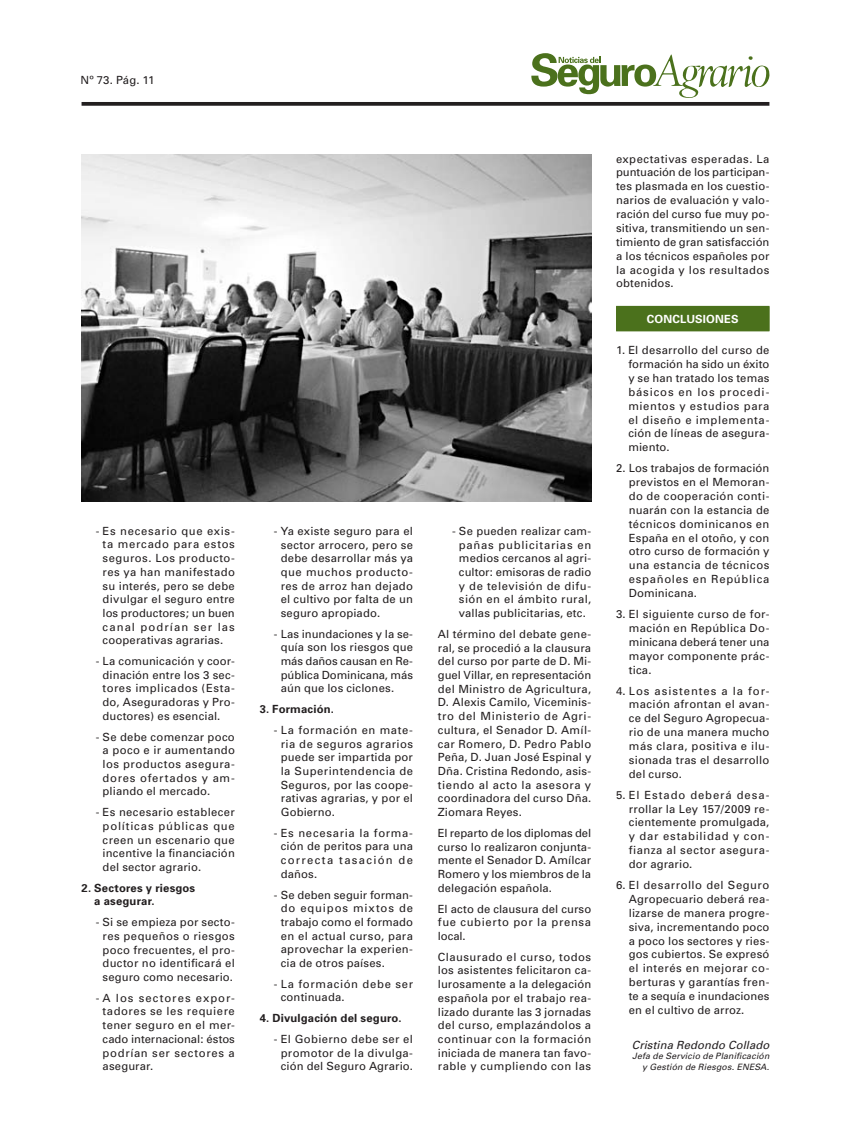
<style>
.page{position:relative;width:851px;height:1134px;background:#fff}
.page>*{position:absolute;margin:0;border:0;box-sizing:border-box;transform-origin:0 0}
.t1{font:11.25px/13.8px "Univers";letter-spacing:.02em;color:#231f20;text-align:justify}
.t2{font:700 11.25px/13.8px "Univers";letter-spacing:.02em;color:#231f20}
.t3{font:11.25px/13.6px "Univers";letter-spacing:.055em;color:#231f20}
.t4{font:italic 11.25px "Univers";letter-spacing:.01em;color:#231f20}
.t5{font:700 11.25px "Univers";letter-spacing:.015em;color:#fff}
.t6{font:italic 8.75px/10.9px "Univers";letter-spacing:.015em;color:#231f20;text-align:right}
</style>
<div class="page">
<svg style="left:81px;top:102px;width:688px;height:4px;background:#312d2e"></svg>
<svg style="left:531px;top:53px;width:238px;height:45px"></svg>
<div style="left:616px;top:306px;width:153px;height:25px;background:#4b711c"></div>
<img style="left:81px;top:154px;width:510px;height:347px">
<p class="t1" style="left:80px;top:73px;width:75px">Nº 73. Pág. 11</p>
<p class="t1" style="left:103px;top:524px;width:134px;text-indent:-7px">- Es necesario que exis&shy;ta mercado para estos seguros. Los producto&shy;res ya han manifestado su interés, pero se debe divulgar el seguro entre los productores; un buen canal podrían ser las cooperativas agrarias.</p>
<p class="t1" style="left:103px;top:654px;width:134px;text-indent:-7px">- La comunicación y coor&shy;dinación entre los 3 sec&shy;tores implicados (Esta&shy;do, Aseguradoras y Pro&shy;ductores) es esencial.</p>
<p class="t1" style="left:103px;top:730px;width:134px;text-indent:-7px">- Se debe comenzar poco a poco e ir aumentando los productos asegura&shy;dores ofertados y am&shy;pliando el mercado.</p>
<p class="t1" style="left:103px;top:805px;width:134px;text-indent:-7px">- Es necesario establecer políticas públicas que creen un escenario que incentive la financiación del sector agrario.</p>
<p class="t2" style="left:94px;top:881px;width:102px;text-indent:-13px">2. Sectores y riesgos a asegurar.</p>
<p class="t1" style="left:103px;top:915px;width:134px;text-indent:-7px">- Si se empieza por secto&shy;res pequeños o riesgos poco frecuentes, el pro&shy;ductor no identificará el seguro como necesario.</p>
<p class="t1" style="left:103px;top:991px;width:134px;text-indent:-7px">- A los sectores expor&shy;tadores se les requiere tener seguro en el mer&shy;cado internacional: éstos podrían ser sectores a asegurar.</p>
<p class="t1" style="left:281px;top:524px;width:134px;text-indent:-7px">- Ya existe seguro para el sector arrocero, pero se debe desarrollar más ya que muchos producto&shy;res de arroz han dejado el cultivo por falta de un seguro apropiado.</p>
<p class="t1" style="left:281px;top:627px;width:134px;text-indent:-7px">- Las inundaciones y la se&shy;quía son los riesgos que más daños causan en Re&shy;pública Dominicana, más aún que los ciclones.</p>
<p class="t2" style="left:260px;top:702px;width:76px">3. Formación.</p>
<p class="t1" style="left:281px;top:723px;width:134px;text-indent:-7px">- La formación en mate&shy;ria de seguros agrarios puede ser impartida por la Superintendencia de Seguros, por las coope&shy;rativas agrarias, y por el Gobierno.</p>
<p class="t1" style="left:281px;top:826px;width:134px;text-indent:-7px">- Es necesaria la forma&shy;ción de peritos para una correcta tasación de daños.</p>
<p class="t1" style="left:281px;top:888px;width:134px;text-indent:-7px">- Se deben seguir forman&shy;do equipos mixtos de trabajo como el formado en el actual curso, para aprovechar la experien&shy;cia de otros países.</p>
<p class="t3" style="left:281px;top:977px;width:134px;text-indent:-7px">- La formación debe ser continuada.</p>
<p class="t2" style="left:260px;top:1011px;width:143px">4. Divulgación del seguro.</p>
<p class="t1" style="left:281px;top:1032px;width:134px;text-indent:-7px">- El Gobierno debe ser el promotor de la divulga&shy;ción del Seguro Agrario.</p>
<p class="t1" style="left:459px;top:524px;width:134px;text-indent:-7px">- Se pueden realizar cam&shy;pañas publicitarias en medios cercanos al agri&shy;cultor: emisoras de radio y de televisión de difu&shy;sión en el ámbito rural, vallas publicitarias, etc.</p>
<p class="t1" style="left:438px;top:627px;width:155px">Al término del debate gene&shy;ral, se procedió a la clausura del curso por parte de D. Mi&shy;guel Villar, en representación del Ministro de Agricultura, D. Alexis Camilo, Viceminis&shy;tro del Ministerio de Agri&shy;cultura, el Senador D. Amíl&shy;car Romero, D. Pedro Pablo Peña, D. Juan José Espinal y Dña. Cristina Redondo, asis&shy;tiendo al acto la asesora y coordinadora del curso Dña.<br>Ziomara Reyes.</p>
<p class="t1" style="left:438px;top:826px;width:155px">El reparto de los diplomas del curso lo realizaron conjunta&shy;mente el Senador D. Amílcar Romero y los miembros de la delegación española.</p>
<p class="t1" style="left:438px;top:902px;width:155px">El acto de clausura del curso fue cubierto por la prensa local.</p>
<p class="t1" style="left:438px;top:950px;width:155px">Clausurado el curso, todos los asistentes felicitaron ca&shy;lurosamente a la delegación española por el trabajo rea&shy;lizado durante las 3 jornadas del curso, emplazándolos a continuar con la formación iniciada de manera tan favo&shy;rable y cumpliendo con las</p>
<p class="t1" style="left:616px;top:152px;width:155px">expectativas esperadas. La puntuación de los participan&shy;tes plasmada en los cuestio&shy;narios de evaluación y valo&shy;ración del curso fue muy po&shy;sitiva, transmitiendo un sen&shy;timiento de gran satisfacción a los técnicos españoles por la acogida y los resultados obtenidos.</p>
<p class="t5" style="left:646px;top:312px;width:93px">CONCLUSIONES</p>
<p class="t1" style="left:628px;top:343px;width:142px;text-indent:-12px">1. El desarrollo del curso de formación ha sido un éxito y se han tratado los temas básicos en los procedi&shy;mientos y estudios para el diseño e implementa&shy;ción de líneas de asegura&shy;miento.</p>
<p class="t1" style="left:628px;top:461px;width:142px;text-indent:-13px">2. Los trabajos de formación previstos en el Memoran&shy;do de cooperación conti&shy;nuarán con la estancia de técnicos dominicanos en España en el otoño, y con otro curso de formación y una estancia de técnicos españoles en República Dominicana.</p>
<p class="t1" style="left:628px;top:607px;width:142px;text-indent:-13px">3. El siguiente curso de for&shy;mación en República Do&shy;minicana deberá tener una mayor componente prác&shy;tica.</p>
<p class="t1" style="left:628px;top:684px;width:142px;text-indent:-13px">4. Los asistentes a la for&shy;mación afrontan el avan&shy;ce del Seguro Agropecua&shy;rio de una manera mucho más clara, positiva e ilu&shy;sionada tras el desarrollo del curso.</p>
<p class="t1" style="left:628px;top:788px;width:142px;text-indent:-13px">5. El Estado deberá desa&shy;rrollar la Ley 157/2009 re&shy;cientemente promulgada, y dar estabilidad y con&shy;fianza al sector asegura&shy;dor agrario.</p>
<p class="t1" style="left:628px;top:878px;width:142px;text-indent:-13px">6. El desarrollo del Seguro Agropecuario deberá rea&shy;lizarse de manera progre&shy;siva, incrementando poco a poco los sectores y ries&shy;gos cubiertos. Se expresó el interés en mejorar co&shy;berturas y garantías fren&shy;te a sequía e inundaciones en el cultivo de arroz.</p>
<p class="t4" style="left:631px;top:1038px;width:139px">Cristina Redondo Collado</p>
<p class="t6" style="left:632px;top:1051px;width:139px">Jefa de Servicio de Planificación y Gestión de Riesgos. ENESA.</p>
</div>
